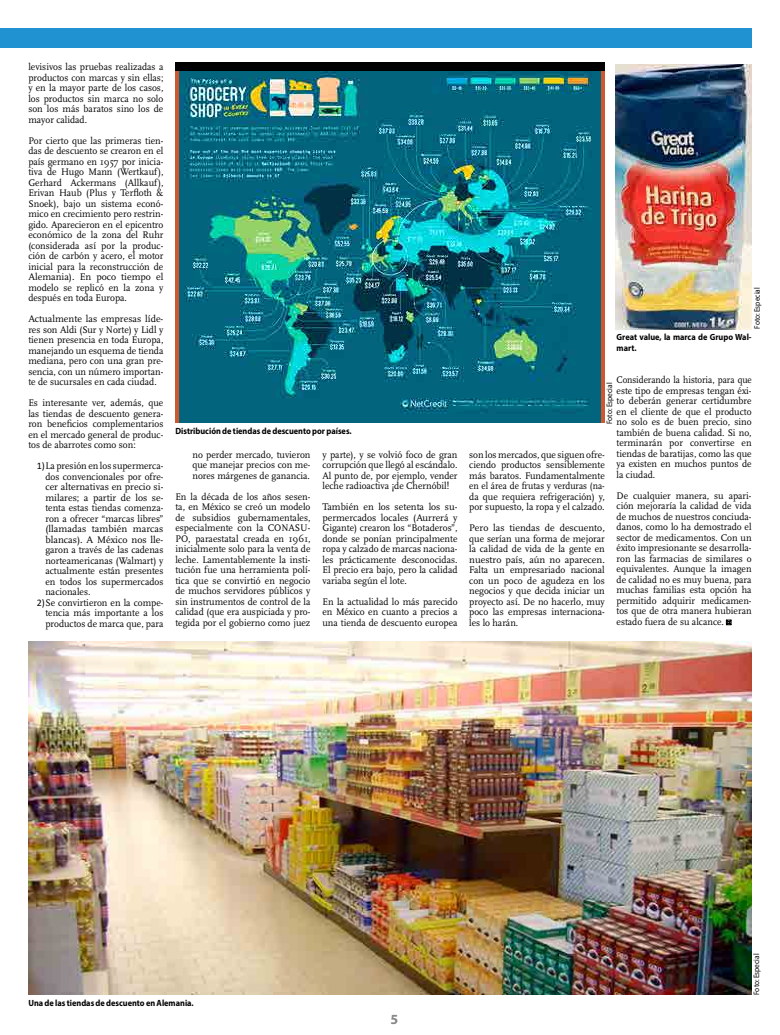
<style>
.page{position:relative;width:780px;height:1035px;background:#fff}
.page>*{position:absolute;margin:0;border:0;box-sizing:border-box;transform-origin:0 0}
.t1{font:700 14px "Myriad Pro";color:#878786}
.t2{font:10px/10.5px "Scala";color:#000;text-align:justify;scale:.96 1}
.t3{font:10px/10.5px "Scala";color:#000;text-align:justify}
.t4{font:10px/10.5px "Scala";color:#000;text-align:justify;scale:.92 1}
.t5{font:700 9px/10.5px "Myriad Pro";color:#000;scale:.92 1}
.t6{font:8px "Myriad Pro";color:#000;scale:.92 1}
.s1{font-family:"Calibri"}
</style>
<div class="page">
<div style="left:0;top:28px;width:751px;height:19px;background:#2092d1"></div>
<img style="left:179px;top:71px;width:421px;height:352px">
<img style="left:28px;top:642px;width:723px;height:353px">
<img style="left:615px;top:64px;width:136px;height:265px">
<hr style="left:175px;top:70px;width:4px;height:353px;background:#cf572d">
<svg style="left:600px;top:71px;width:4px;height:352px"></svg>
<div style="left:175px;top:63px;width:429px;height:8px;background:#000"></div>
<svg style="left:725px;top:619px;width:6px;height:6px"></svg>
<p class="t2" style="left:28px;top:62px;width:142px">levisivos las pruebas realizadas a productos con marcas y sin ellas; y en la mayor parte de los casos, los productos sin marca no solo son los más baratos sino los de mayor calidad.</p>
<p class="t2" style="left:28px;top:135px;width:142px">Por cierto que las primeras tien&shy;das de descuento se crearon en el país germano en 1957 por inicia&shy;tiva de Hugo Mann (Wertkauf), Gerhard Ackermans (Allkauf), Erivan Haub (Plus y Terfloth &amp; Snoek), bajo un sistema econó&shy;mico en crecimiento pero restrin&shy;gido. Aparecieron en el epicentro económico de la zona del Ruhr (considerada así por la produc&shy;ción de carbón y acero, el motor inicial para la reconstrucción de Alemania). En poco tiempo el modelo se replicó en la zona y después en toda Europa.</p>
<p class="t3" style="left:28px;top:314px;width:136px">Actualmente las empresas líde&shy;res son Aldi (Sur y Norte) y Lidl y tienen presencia en toda Europa, manejando un esquema de tienda mediana, pero con una gran pre&shy;sencia, con un número importan&shy;te de sucursales en cada ciudad.</p>
<p class="t2" style="left:28px;top:398px;width:142px">Es interesante ver, además, que las tiendas de descuento genera&shy;ron beneficios complementarios en el mercado general de produc&shy;tos de abarrotes como son:</p>
<p class="t2" style="left:45px;top:461px;width:124px;text-indent:-9px"><span class="s1">1)</span> La presión en los supermerca&shy;dos convencionales por ofre&shy;cer alternativas en precio si&shy;milares; a partir de los se&shy;tenta estas tiendas comenza&shy;ron a ofrecer “marcas libres” (llamadas también marcas blancas). A México nos lle&shy;garon a través de las cadenas norteamericanas (Walmart) y actualmente están presentes en todos los supermercados nacionales.</p>
<p class="t2" style="left:45px;top:597px;width:124px;text-indent:-9px"><span class="s1">2)</span> Se convirtieron en la compe&shy;tencia más importante a los productos de marca que, para</p>
<p class="t5" style="left:175px;top:426px;width:193px">Distribución de tiendas de descuento por países.</p>
<p class="t2" style="left:192px;top:450px;width:124px">no perder mercado, tuvieron que manejar precios con me&shy;nores márgenes de ganancia.</p>
<p class="t2" style="left:175px;top:492px;width:142px">En la década de los años sesen&shy;ta, en México se creó un modelo de subsidios gubernamentales, especialmente con la CONASU-PO, paraestatal creada en 1961, inicialmente solo para la venta de leche. Lamentablemente la insti&shy;tución fue una herramienta polí&shy;tica que se convirtió en negocio de muchos servidores públicos y sin instrumentos de control de la calidad (que era auspiciada y pro&shy;tegida por el gobierno como juez</p>
<p class="t2" style="left:322px;top:450px;width:142px">y parte), y se volvió foco de gran corrupción que llegó al escándalo.<br>Al punto de, por ejemplo, vender leche radioactiva ¡de Chernóbil!</p>
<p class="t3" style="left:322px;top:502px;width:136px">También en los setenta los su&shy;permercados locales (Aurrerá y Gigante) crearon los “Botaderos”, donde se ponían principalmente ropa y calzado de marcas naciona&shy;les prácticamente desconocidas.<br>El precio era bajo, pero la calidad variaba según el lote.</p>
<p class="t2" style="left:322px;top:597px;width:142px">En la actualidad lo más parecido en México en cuanto a precios a una tienda de descuento europea</p>
<p class="t6" style="left:753px;top:329px;width:46px;rotate:-90deg">Foto: Especial</p>
<p class="t5" style="left:616px;top:332px;width:148px">Great value, la marca de Grupo Wal&shy;mart.</p>
<p class="t4" style="left:616px;top:375px;width:148px">Considerando la historia, para que este tipo de empresas tengan éxi&shy;to deberán generar certidumbre en el cliente de que el producto no solo es de buen precio, sino también de buena calidad. Si no, terminarán por convertirse en tiendas de baratijas, como las que ya existen en muchos puntos de la ciudad.</p>
<p class="t2" style="left:616px;top:490px;width:142px">De cualquier manera, su apari&shy;ción mejoraría la calidad de vida de muchos de nuestros conciuda&shy;danos, como lo ha demostrado el sector de medicamentos. Con un éxito impresionante se desarrolla&shy;ron las farmacias de similares o equivalentes. Aunque la imagen de calidad no es muy buena, para muchas familias esta opción ha permitido adquirir medicamen&shy;tos que de otra manera hubieran estado fuera de su alcance.</p>
<p class="t6" style="left:605px;top:424px;width:46px;rotate:-90deg">Foto: Especial</p>
<p class="t2" style="left:469px;top:450px;width:143px">son los mercados, que siguen ofre&shy;ciendo productos sensiblemente más baratos. Fundamentalmente en el área de frutas y verduras (na&shy;da que requiera refrigeración) y, por supuesto, la ropa y el calzado.</p>
<p class="t3" style="left:469px;top:523px;width:137px">Pero las tiendas de descuento, que serían una forma de mejorar la calidad de vida de la gente en nuestro país, aún no aparecen.<br>Falta un empresariado nacional con un poco de agudeza en los negocios y que decida iniciar un proyecto así. De no hacerlo, muy poco las empresas internaciona&shy;les lo harán.</p>
<p class="t5" style="left:28px;top:997px;width:181px">Una de las tiendas de descuento en Alemania.</p>
<h1 class="t1" style="left:390px;top:1012px;width:9px">5</h1>
<p class="t6" style="left:752px;top:995px;width:46px;rotate:-90deg">Foto: Especial</p>
</div>
